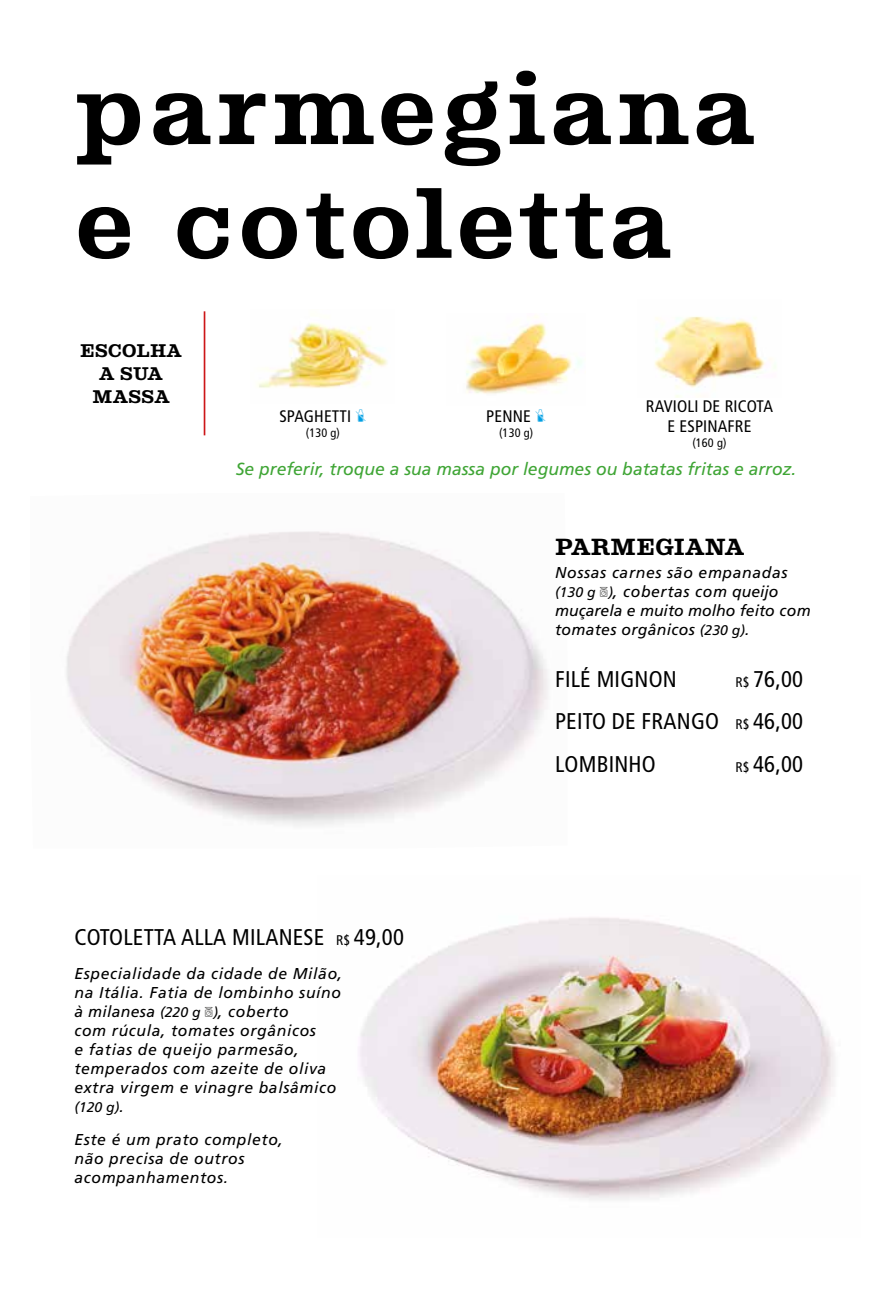
<style>
.page{position:relative;width:893px;height:1290px;background:#fff}
.page>*{position:absolute;margin:0;border:0;box-sizing:border-box;transform-origin:0 0}
.t1{font:700 105px/113.8px "Albiona";letter-spacing:.04em;color:#000}
.t2{font:700 24.5px "Albiona";letter-spacing:.01em;color:#000}
.t3{font:condensed 22.75px/42.2px "Frutiger LT Std";letter-spacing:.01em;color:#000;text-align:justify}
.t4{font:700 19.25px/23.1px "Albiona";letter-spacing:.01em;color:#000;text-align:center}
.t5{font:italic 17.5px "Frutiger LT Std";color:#3fa535}
.t6{font:condensed 16.8px/20.1px "Frutiger LT Std";letter-spacing:.01em;color:#000;text-align:center}
.t7{font:italic 15.75px/18.9px "Frutiger LT Std";letter-spacing:.04em;color:#000}
.t8{font:italic 15.75px/18.9px "Frutiger LT Std";letter-spacing:.02em;color:#000}
.t9{font:italic 14px "Frutiger LT Std";color:#000}
.t10{font:condensed 12.25px "Frutiger LT Std";letter-spacing:.01em;color:#000}
.s1{font-family:"Icon Cardapio";font-stretch:normal;font-size:15.75px;color:#009fe3}
.s2{font-size:14px}
.s3{font-family:"Icon Cardapio";font-style:normal;font-size:14px;color:#575756}
.s4{font-size:15.75px}
</style>
<div class="page">
<img style="left:66px;top:531px;width:483px;height:295px">
<img style="left:358px;top:917px;width:477px;height:283px">
<hr style="left:204px;top:311px;width:1px;height:124px;background:#cd1719">
<img style="left:257px;top:323px;width:131px;height:65px">
<img style="left:466px;top:316px;width:115px;height:78px">
<img style="left:654px;top:316px;width:122px;height:81px">
<h1 class="t1" style="left:74px;top:53px;width:682px">parmegiana e cotoletta</h1>
<p class="t4" style="left:80px;top:339px;width:103px">ESCOLHA<br>A SUA<br>MASSA</p>
<p class="t6" style="left:279px;top:407px;width:88px">SPAGHETTI <span class="s1">l</span></p>
<p class="t10" style="left:306px;top:426px;width:36px">(130 g)</p>
<p class="t6" style="left:486px;top:407px;width:61px">PENNE <span class="s1">l</span></p>
<p class="t10" style="left:499px;top:426px;width:36px">(130 g)</p>
<p class="t6" style="left:646px;top:396px;width:129px">RAVIOLI DE RICOTA<br>E ESPINAFRE</p>
<p class="t10" style="left:692px;top:436px;width:36px">(160 g)</p>
<p class="t5" style="left:236px;top:458px;width:562px">Se preferir, troque a sua massa por legumes ou batatas fritas e arroz.</p>
<h2 class="t2" style="left:555px;top:532px;width:191px">PARMEGIANA</h2>
<p class="t8" style="left:555px;top:564px;width:257px">Nossas carnes são empanadas <span class="s2">(130 g</span> <span class="s3">p</span><span class="s2">)</span>, cobertas com queijo muçarela e muito molho feito com tomates orgânicos <span class="s2">(230 g)</span>.</p>
<h3 class="t3" style="left:555px;top:658px;width:123px">FILÉ MIGNON</h3>
<h3 class="t3" style="left:555px;top:658px;width:250px;text-indent:180px"><span class="s2">R$</span> 76,00<br>PEITO DE FRANGO <span class="s2">R$</span> 46,00<br>LOMBINHO</h3>
<h3 class="t3" style="left:735px;top:743px;width:69px"><span class="s2">R$</span> 46,00</h3>
<h3 class="t3" style="left:74px;top:916px;width:331px">COTOLETTA ALLA MILANESE <span class="s2">R$</span> 49,00</h3>
<p class="t7" style="left:74px;top:964px;width:269px">Especialidade da cidade de Milão, na Itália. Fatia de lombinho suíno à milanesa <span class="s2">(220 g</span> <span class="s3">p</span><span class="s2">)</span>, coberto<br>com rúcula, tomates orgânicos<br>e fatias de queijo parmesão, temperados com azeite de oliva extra virgem e vinagre balsâmico</p>
<p class="t9" style="left:74px;top:1098px;width:51px">(120 g)<span class="s4">.</span></p>
<p class="t7" style="left:74px;top:1130px;width:210px">Este é um prato completo, não precisa de outros acompanhamentos.</p>
</div>
